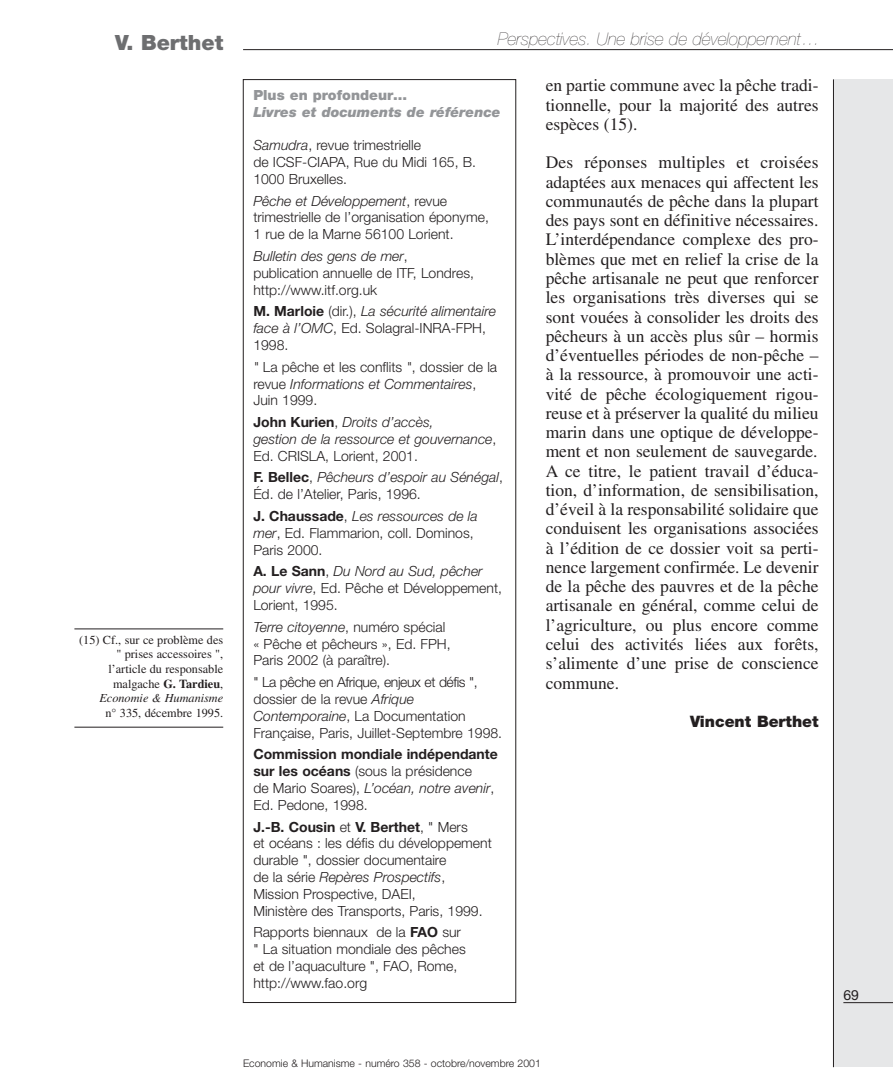
<style>
.page{position:relative;width:893px;height:1092px;background:#fff}
.page>*{position:absolute;margin:0;border:0;box-sizing:border-box;transform-origin:0 0}
.t1{font:900 21px "Helvetica Neue";color:#6d6e70}
.t2{font:17.5px/19.2px "Times";color:#231f20;text-align:justify}
.t3{font:italic 200 17.5px "Helvetica Neue";color:#231f20}
.t4{font:900 15.75px "Helvetica Neue";color:#231f20}
.t5{font:300 14px/16.8px "Helvetica Neue";color:#231f20}
.t6{font:italic 300 14px/16.8px "Helvetica Neue";color:#231f20}
.t7{font:italic 900 14px "Helvetica Neue";color:#939598}
.t8{font:900 14px "Helvetica Neue";color:#939598}
.t9{font:14px "Helvetica Neue";color:#231f20}
.t10{font:12.25px/14.7px "Times";color:#231f20;text-align:right}
.t11{font:300 10.5px "Helvetica Neue";color:#231f20}
.s1{font-style:italic}
.s2{font-weight:700}
.s3{font-weight:700;font-style:normal}
.s4{font-style:normal}
</style>
<div class="page">
<div style="left:833px;top:79px;width:60px;height:988px;background:#e6e7e8"></div>
<hr style="left:833px;top:79px;width:1px;height:988px;background:#231f20">
<hr style="left:74px;top:726px;width:149px;height:1px;background:#231f20">
<hr style="left:74px;top:628px;width:149px;height:1px;background:#231f20">
<hr style="left:843px;top:1002px;width:50px;height:1px;background:#231f20">
<hr style="left:243px;top:49px;width:650px;height:1px;background:#231f20">
<h1 class="t1" style="left:115px;top:35px;width:110px">V. Berthet</h1>
<p class="t3" style="left:498px;top:32px;width:322px">Perspectives. Une brise de développement…</p>
<p class="t8" style="left:253px;top:90px;width:155px">Plus en profondeur…</p>
<p class="t7" style="left:253px;top:106px;width:249px">Livres et documents de référence</p>
<p class="t5" style="left:253px;top:138px;width:224px"><span class="s1">Samudra</span>, revue trimestrielle<br>de ICSF-CIAPA, Rue du Midi 165, B.<br>1000 Bruxelles.</p>
<p class="t5" style="left:253px;top:193px;width:237px"><span class="s1">Pêche et Développement</span>, revue trimestrielle de l’organisation éponyme,<br>1 rue de la Marne 56100 Lorient.</p>
<p class="t5" style="left:253px;top:249px;width:222px"><span class="s1">Bulletin des gens de mer</span>, publication annuelle de ITF, Londres, http://www.itf.org.uk</p>
<p class="t5" style="left:253px;top:304px;width:244px"><span class="s2">M. Marloie</span> (dir.), <span class="s1">La sécurité alimentaire face à l’OMC</span>, Ed. Solagral-INRA-FPH,<br>1998.</p>
<p class="t5" style="left:253px;top:359px;width:245px"><span class="s1">"</span> La pêche et les conflits <span class="s1">"</span>, dossier de la revue <span class="s1">Informations et Commentaires</span>,<br>Juin 1999.</p>
<p class="t6" style="left:253px;top:415px;width:245px"><span class="s3">John Kurien</span><span class="s4">,</span> Droits d’accès,<br>gestion de la ressource et gouvernance<span class="s4">,<br>Ed. CRISLA, Lorient, 2001.</span></p>
<p class="t5" style="left:253px;top:470px;width:251px"><span class="s2">F. Bellec</span>, <span class="s1">Pêcheurs d’espoir au Sénégal</span>,<br>Éd. de l’Atelier, Paris, 1996.</p>
<p class="t5" style="left:253px;top:509px;width:226px"><span class="s2">J. Chaussade</span>, <span class="s1">Les ressources de la mer</span>, Ed. Flammarion, coll. Dominos,<br>Paris 2000.</p>
<p class="t5" style="left:253px;top:564px;width:250px"><span class="s2">A. Le Sann</span>, <span class="s1">Du Nord au Sud, pêcher pour vivre</span>, Ed. Pêche et Développement,<br>Lorient, 1995.</p>
<p class="t5" style="left:253px;top:619px;width:199px"><span class="s1">Terre citoyenne</span>, numéro spécial « Pêche et pêcheurs », Ed. FPH,<br>Paris 2002 (à paraître).</p>
<p class="t5" style="left:253px;top:675px;width:250px">" La pêche en Afrique, enjeux et défis ", dossier de la revue <span class="s1">Afrique Contemporaine</span>, La Documentation Française, Paris, Juillet-Septembre 1998.</p>
<p class="t5" style="left:253px;top:747px;width:246px"><span class="s2">Commission mondiale indépendante sur les océans</span> (sous la présidence<br>de Mario Soares), <span class="s1">L’océan, notre avenir</span>,<br>Ed. Pedone, 1998.</p>
<p class="t5" style="left:253px;top:819px;width:240px"><span class="s2">J.-B. Cousin</span> et <span class="s2">V. Berthet</span>, " Mers<br>et océans : les défis du développement durable ", dossier documentaire<br>de la série <span class="s1">Repères Prospectifs</span>, Mission Prospective, DAEI,<br>Ministère des Transports, Paris, 1999.</p>
<p class="t5" style="left:253px;top:925px;width:214px">Rapports biennaux de la <span class="s2">FAO</span> sur " La situation mondiale des pêches et de l’aquaculture ", FAO, Rome, http://www.fao.org</p>
<p class="t2" style="left:546px;top:77px;width:274px">en partie commune avec la pêche tradi&shy;tionnelle, pour la majorité des autres espèces (15).</p>
<p class="t2" style="left:546px;top:154px;width:274px">Des réponses multiples et croisées adaptées aux menaces qui affectent les communautés de pêche dans la plupart des pays sont en définitive nécessaires.<br>L’interdépendance complexe des pro&shy;blèmes que met en relief la crise de la pêche artisanale ne peut que renforcer les organisations très diverses qui se sont vouées à consolider les droits des pêcheurs à un accès plus sûr – hormis d’éventuelles périodes de non-pêche – à la ressource, à promouvoir une acti&shy;vité de pêche écologiquement rigou&shy;reuse et à préserver la qualité du milieu marin dans une optique de développe&shy;ment et non seulement de sauvegarde.<br>A ce titre, le patient travail d’éduca&shy;tion, d’information, de sensibilisation, d’éveil à la responsabilité solidaire que conduisent les organisations associées à l’édition de ce dossier voit sa perti&shy;nence largement confirmée. Le devenir de la pêche des pauvres et de la pêche artisanale en général, comme celui de l’agriculture, ou plus encore comme celui des activités liées aux forêts, s’alimente d’une prise de conscience commune.</p>
<p class="t4" style="left:690px;top:715px;width:130px">Vincent Berthet</p>
<p class="t10" style="left:79px;top:633px;width:146px">(15) Cf., sur ce problème des " prises accessoires ", l’article du responsable malgache <span class="s2">G. Tardieu</span>,<br><span class="s1">Economie &amp; Humanisme</span></p>
<p class="t10" style="left:105px;top:706px;width:119px">n° 335, décembre 1995.</p>
<p class="t11" style="left:243px;top:1059px;width:299px">Economie &amp; Humanisme - numéro 358 - octobre/novembre 2001</p>
<p class="t9" style="left:843px;top:989px;width:17px">69</p>
</div>
